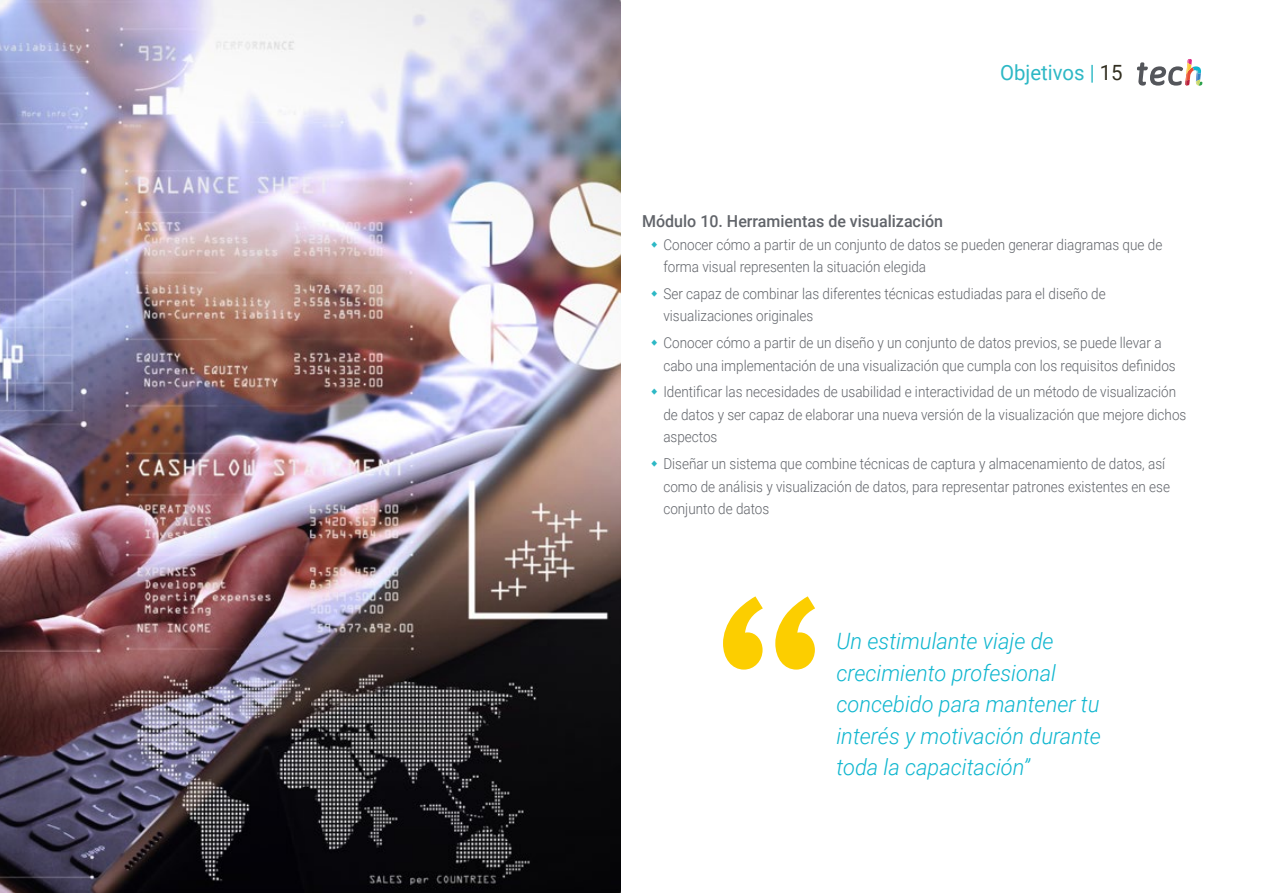
<style>
.page{position:relative;width:1263px;height:893px;background:#fff}
.page>*{position:absolute;margin:0;border:0;box-sizing:border-box;transform-origin:0 0}
.t1{font:italic 300 22.5px/31.5px "Roboto";color:#0fb6cf}
.t2{font:21px "Roboto";color:#2db8c5}
.t3{font:500 16.5px "Roboto";color:#61646a}
.t4{font:300 15px/22.5px "Roboto";color:#61646a;scale:.9 1}
.s1{color:#312e20}
</style>
<div class="page">
<img style="left:0;top:0;width:621px;height:893px">
<svg style="left:1137px;top:59px;width:65px;height:27px"></svg>
<svg style="left:723px;top:596px;width:92px;height:74px"></svg>
<h2 class="t2" style="left:1000px;top:57px;width:124px">Objetivos | <span class="s1">15</span></h2>
<p class="t3" style="left:642px;top:210px;width:302px">Módulo 10. Herramientas de visualización</p>
<p class="t4" style="left:663px;top:232px;width:556px">Conocer cómo a partir de un conjunto de datos se pueden generar diagramas que de forma visual representen la situación elegida</p>
<p class="t4" style="left:663px;top:282px;width:493px">Ser capaz de combinar las diferentes técnicas estudiadas para el diseño de visualizaciones originales</p>
<p class="t4" style="left:663px;top:331px;width:571px">Conocer cómo a partir de un diseño y un conjunto de datos previos, se puede llevar a cabo una implementación de una visualización que cumpla con los requisitos definidos</p>
<p class="t4" style="left:663px;top:380px;width:583px">Identificar las necesidades de usabilidad e interactividad de un método de visualización de datos y ser capaz de elaborar una nueva versión de la visualización que mejore dichos aspectos</p>
<p class="t4" style="left:663px;top:452px;width:564px">Diseñar un sistema que combine técnicas de captura y almacenamiento de datos, así como de análisis y visualización de datos, para representar patrones existentes en ese conjunto de datos</p>
<h1 class="t1" style="left:836px;top:625px;width:266px">Un estimulante viaje de crecimiento profesional concebido para mantener tu interés y motivación durante toda la capacitación”</h1>
</div>
